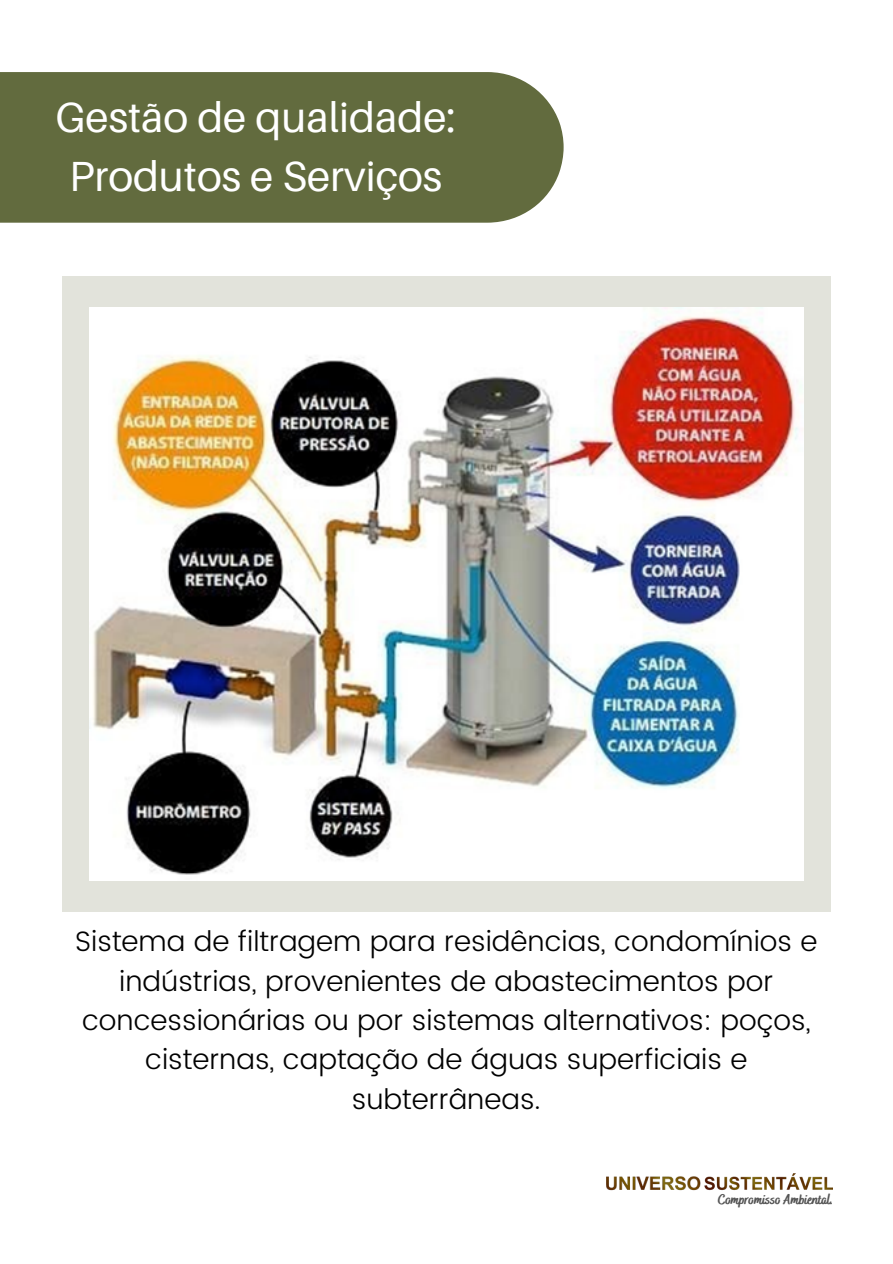
<style>
.page{position:relative;width:893px;height:1264px;background:#fff}
.page>*{position:absolute;margin:0;border:0;box-sizing:border-box;transform-origin:0 0}
.t1{font:42.15px/58.5px "Aileron";color:#fff;text-align:center}
.t2{font:300 28.05px/39.3px "Poppins";color:#000;text-align:center}
.t3{font:800 13.95px "Bakerie Smooth";color:#545454}
</style>
<div class="page">
<div style="left:62px;top:276px;width:768px;height:636px;background:#e2e3db"></div>
<img style="left:89px;top:307px;width:714px;height:573px">
<div style="left:0;top:72px;width:563px;height:151px;background:#626b3e"></div>
<img style="left:704px;top:1173px;width:128px;height:18px">
<img style="left:606px;top:1176px;width:95px;height:15px">
<h1 class="t1" style="left:56px;top:87px;width:401px">Gestão de qualidade:<br>Produtos e Serviços</h1>
<p class="t2" style="left:75px;top:921px;width:743px">Sistema de filtragem para residências, condomínios e indústrias, provenientes de abastecimentos por concessionárias ou por sistemas alternativos: poços, cisternas, captação de águas superficiais e subterrâneas.</p>
<p class="t3" style="left:718px;top:1191px;width:117px">Compromisso Ambiental.</p>
</div>
